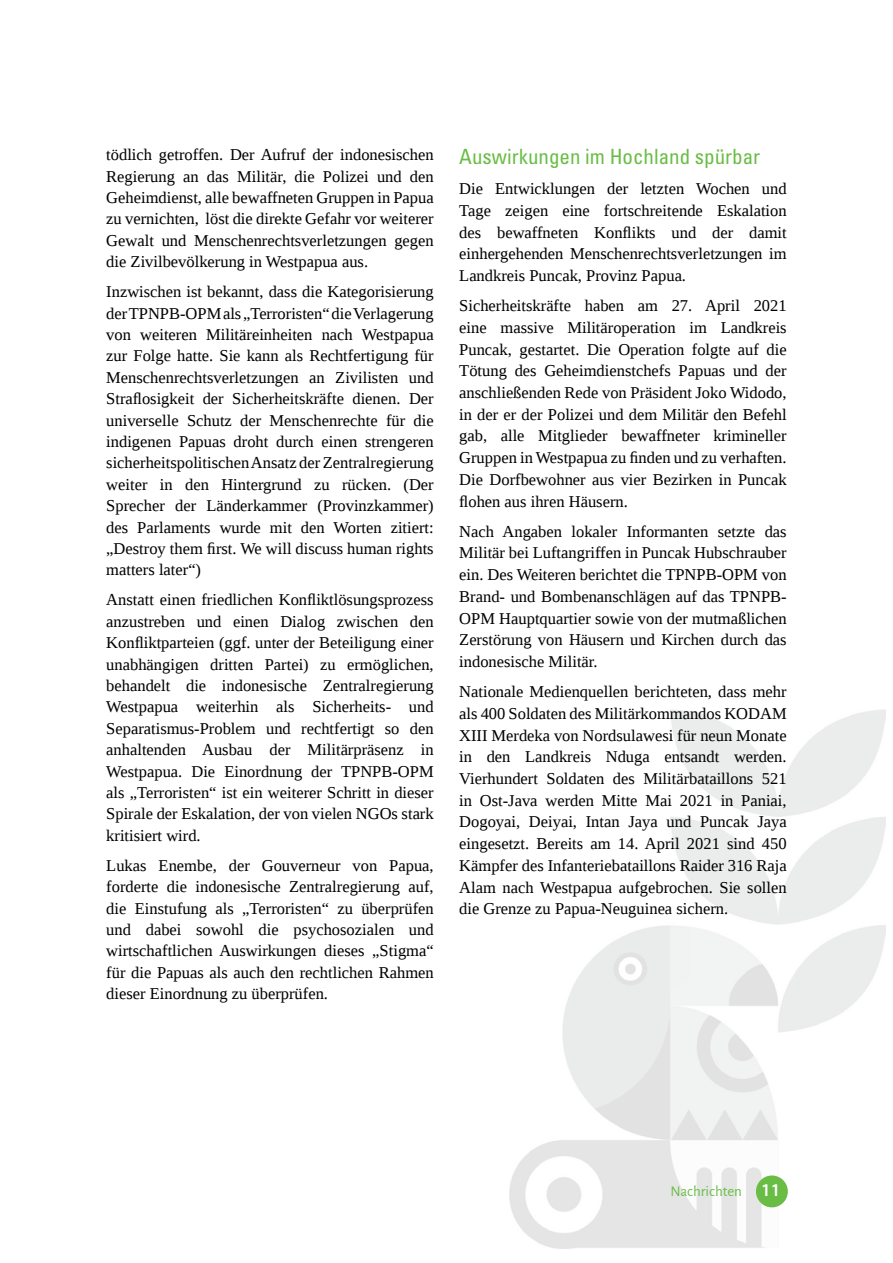
<style>
.page{position:relative;width:893px;height:1263px;background:#fff}
.page>*{position:absolute;margin:0;border:0;box-sizing:border-box;transform-origin:0 0}
.t1{font:condensed 21px "Univers LT Std";color:#69bd45}
.t2{font:16.5px/21.5px "Liberation Serif";color:#000;text-align:justify}
.t3{font:15px "Alegreya Sans";color:#69bd45}
.s1{font-family:"Myriad Pro";font-weight:600;font-size:18px;color:#fff}
</style>
<div class="page">
<img style="left:509px;top:709px;width:376px;height:540px">
<div style="left:756px;top:1175px;width:32px;height:32px;background:#69bd45;border-radius:50%"></div>
<p class="t2" style="left:106px;top:144px;width:329px">tödlich getroffen. Der Aufruf der indonesischen Regierung an das Militär, die Polizei und den Geheimdienst, alle bewaffneten Gruppen in Papua zu vernichten, löst die direkte Gefahr vor weiterer Gewalt und Menschenrechtsverletzungen gegen die Zivilbevölkerung in Westpapua aus.</p>
<p class="t2" style="left:106px;top:281px;width:329px">Inzwischen ist bekannt, dass die Kategorisierung der TPNPB-OPM als „Terroristen“ die Verlagerung von weiteren Militäreinheiten nach Westpapua zur Folge hatte. Sie kann als Rechtfertigung für Menschenrechtsverletzungen an Zivilisten und Straflosigkeit der Sicherheitskräfte dienen. Der universelle Schutz der Menschenrechte für die indigenen Papuas droht durch einen strengeren sicherheitspolitischen Ansatz der Zentralregierung weiter in den Hintergrund zu rücken. (Der Sprecher der Länderkammer (Provinzkammer) des Parlaments wurde mit den Worten zitiert: „Destroy them first. We will discuss human rights matters later“)</p>
<p class="t2" style="left:106px;top:589px;width:329px">Anstatt einen friedlichen Konfliktlösungsprozess anzustreben und einen Dialog zwischen den Konfliktparteien (ggf. unter der Beteiligung einer unabhängigen dritten Partei) zu ermöglichen, behandelt die indonesische Zentralregierung Westpapua weiterhin als Sicherheits- und Separatismus-Problem und rechtfertigt so den anhaltenden Ausbau der Militärpräsenz in Westpapua. Die Einordnung der TPNPB-OPM als „Terroristen“ ist ein weiterer Schritt in dieser Spirale der Eskalation, der von vielen NGOs stark kritisiert wird.</p>
<p class="t2" style="left:106px;top:854px;width:329px">Lukas Enembe, der Gouverneur von Papua, forderte die indonesische Zentralregierung auf, die Einstufung als „Terroristen“ zu überprüfen und dabei sowohl die psychosozialen und wirtschaftlichen Auswirkungen dieses „Stigma“ für die Papuas als auch den rechtlichen Rahmen dieser Einordnung zu überprüfen.</p>
<p class="t1" style="left:459px;top:143px;width:302px">Auswirkungen im Hochland spürbar</p>
<p class="t2" style="left:459px;top:178px;width:329px">Die Entwicklungen der letzten Wochen und Tage zeigen eine fortschreitende Eskalation des bewaffneten Konflikts und der damit einhergehenden Menschenrechtsverletzungen im Landkreis Puncak, Provinz Papua.</p>
<p class="t2" style="left:459px;top:295px;width:329px">Sicherheitskräfte haben am 27. April 2021 eine massive Militäroperation im Landkreis Puncak, gestartet. Die Operation folgte auf die Tötung des Geheimdienstchefs Papuas und der anschließenden Rede von Präsident Joko Widodo, in der er der Polizei und dem Militär den Befehl gab, alle Mitglieder bewaffneter krimineller Gruppen in Westpapua zu finden und zu verhaften.<br>Die Dorfbewohner aus vier Bezirken in Puncak flohen aus ihren Häusern.</p>
<p class="t2" style="left:459px;top:520px;width:329px">Nach Angaben lokaler Informanten setzte das Militär bei Luftangriffen in Puncak Hubschrauber ein. Des Weiteren berichtet die TPNPB-OPM von Brand- und Bombenanschlägen auf das TPNPB-OPM Hauptquartier sowie von der mutmaßlichen Zerstörung von Häusern und Kirchen durch das indonesische Militär.</p>
<p class="t2" style="left:459px;top:681px;width:329px">Nationale Medienquellen berichteten, dass mehr als 400 Soldaten des Militärkommandos KODAM XIII Merdeka von Nordsulawesi für neun Monate in den Landkreis Nduga entsandt werden.<br>Vierhundert Soldaten des Militärbataillons 521 in Ost-Java werden Mitte Mai 2021 in Paniai, Dogoyai, Deiyai, Intan Jaya und Puncak Jaya eingesetzt. Bereits am 14. April 2021 sind 450<br>Kämpfer des Infanteriebataillons Raider 316 Raja Alam nach Westpapua aufgebrochen. Sie sollen die Grenze zu Papua-Neuguinea sichern.</p>
<p class="t3" style="left:670px;top:1181px;width:112px">Nachrichten <span class="s1">11</span></p>
</div>
